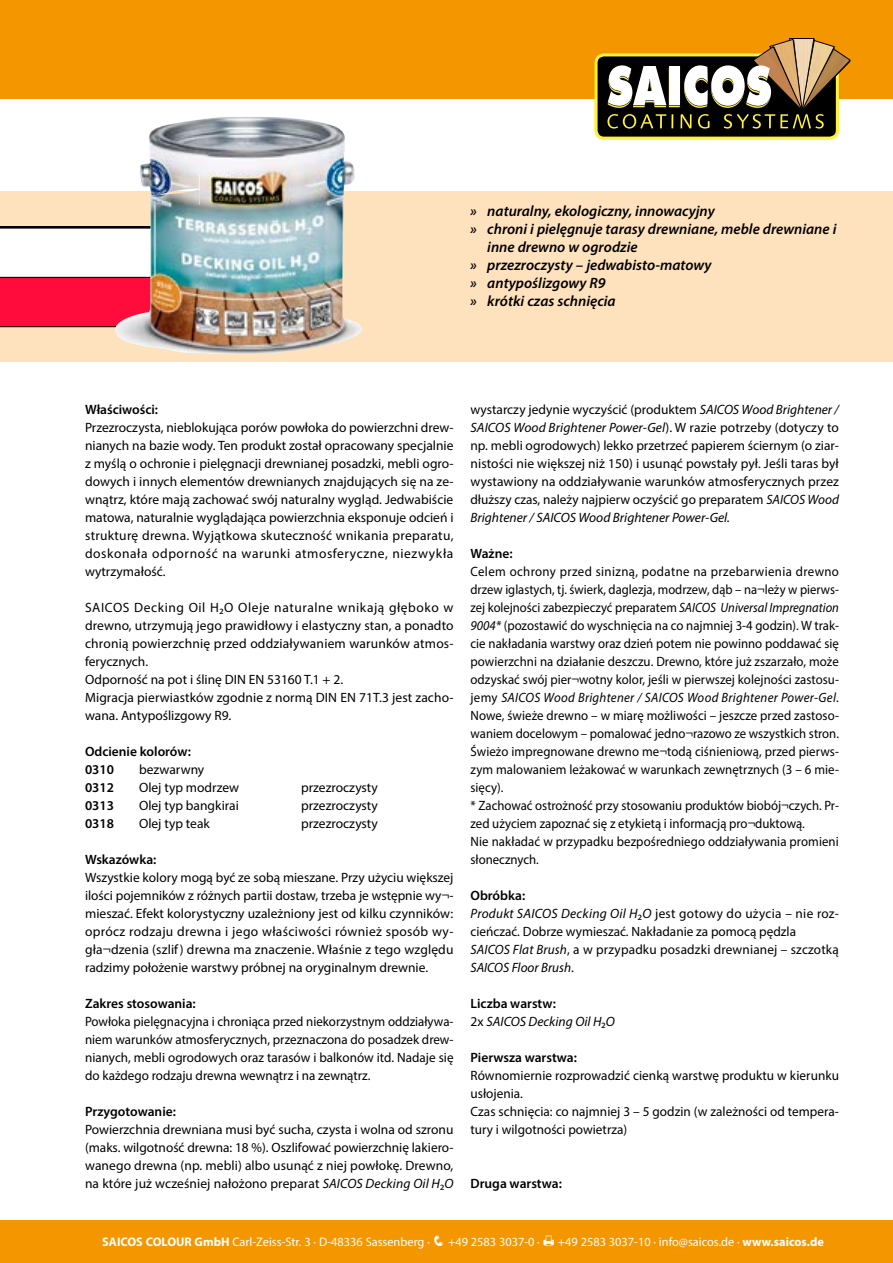
<style>
.page{position:relative;width:893px;height:1263px;background:#fff}
.page>*{position:absolute;margin:0;border:0;box-sizing:border-box;transform-origin:0 0}
.t1{font:italic 600 15px "Myriad Pro";color:#000}
.t2{font:13.5px/18px "Myriad Pro";letter-spacing:.005em;color:#000;text-align:justify}
.t3{font:13.5px/18px "Myriad Pro";letter-spacing:.005em;color:#000;scale:.95 1}
.t4{font:13.5px/18px "Myriad Pro";letter-spacing:.005em;color:#000;text-align:justify;scale:.96 1}
.t5{font:600 13.5px/18px "Myriad Pro";color:#000}
.t6{font:italic 13.5px/18px "Myriad Pro";color:#000}
.t7{font:12.45px "Myriad Pro";color:#fff}
.s1{font-style:italic}
.s2{font-weight:600}
.s3{font-weight:600;font-style:normal}
.s4{font-style:normal}
.s5{font-weight:700}
</style>
<div class="page">
<div style="left:0;top:191px;width:893px;height:170px;background:#fee1bd"></div>
<div style="left:0;top:0;width:893px;height:99px;background:#f49600"></div>
<div style="left:596px;top:55px;width:241px;height:83px;background:#000;border-radius:8px"></div>
<div style="left:594px;top:53px;width:245px;height:87px;border:3px solid #fff042;border-radius:8px"></div>
<svg style="left:607px;top:38px;width:243px;height:91px"></svg>
<div style="left:0;top:1220px;width:893px;height:43px;background:#f49600"></div>
<div style="left:0;top:227px;width:153px;height:33px;background:#000"></div>
<svg style="left:0;top:228px;width:111px;height:99px"></svg>
<img style="left:111px;top:117px;width:251px;height:237px">
<p class="t1" style="left:470px;top:201px;width:246px">» naturalny, ekologiczny, innowacyjny</p>
<p class="t1" style="left:470px;top:219px;width:368px">» chroni i pielęgnuje tarasy drewniane, meble drewniane i</p>
<p class="t1" style="left:487px;top:237px;width:152px">inne drewno w ogrodzie</p>
<p class="t1" style="left:470px;top:255px;width:243px">» przezroczysty – jedwabisto-matowy</p>
<p class="t1" style="left:470px;top:273px;width:137px">» antypoślizgowy R9</p>
<p class="t1" style="left:470px;top:291px;width:147px">» krótki czas schnięcia</p>
<p class="t5" style="left:85px;top:400px;width:75px">Właściwości:</p>
<p class="t2" style="left:85px;top:418px;width:370px">Przezroczysta, nieblokująca porów powłoka do powierzchni drew&shy;nianych na bazie wody. Ten produkt został opracowany specjalnie z myślą o ochronie i pielęgnacji drewnianej posadzki, mebli ogro&shy;dowych i innych elementów drewnianych znajdujących się na ze&shy;wnątrz, które mają zachować swój naturalny wygląd. Jedwabiście matowa, naturalnie wyglądająca powierzchnia eksponuje odcień i strukturę drewna. Wyjątkowa skuteczność wnikania preparatu, doskonała odporność na warunki atmosferyczne, niezwykła wytrzymałość.</p>
<p class="t2" style="left:85px;top:598px;width:370px;text-align:left">SAICOS Decking Oil H₂O Oleje naturalne wnikają głęboko w drewno, utrzymują jego prawidłowy i elastyczny stan, a ponadto chronią powierzchnię przed oddziaływaniem warunków atmos&shy;ferycznych.<br>Odporność na pot i ślinę DIN EN 53160 T.1 + 2.<br>Migracja pierwiastków zgodnie z normą DIN EN 71T.3 jest zacho&shy;wana. Antypoślizgowy R9.</p>
<p class="t5" style="left:85px;top:742px;width:107px">Odcienie kolorów:<br>0310</p>
<p class="t2" style="left:139px;top:760px;width:67px">bezwarwny</p>
<p class="t5" style="left:85px;top:778px;width:30px">0312</p>
<p class="t2" style="left:139px;top:778px;width:102px">Olej typ modrzew</p>
<p class="t2" style="left:301px;top:778px;width:78px">przezroczysty</p>
<p class="t5" style="left:85px;top:796px;width:30px">0313</p>
<p class="t2" style="left:139px;top:796px;width:101px">Olej typ bangkirai</p>
<p class="t2" style="left:301px;top:796px;width:78px">przezroczysty</p>
<p class="t5" style="left:85px;top:814px;width:30px">0318</p>
<p class="t2" style="left:139px;top:814px;width:72px">Olej typ teak</p>
<p class="t2" style="left:301px;top:814px;width:78px">przezroczysty</p>
<p class="t5" style="left:85px;top:850px;width:73px">Wskazówka:</p>
<p class="t2" style="left:85px;top:868px;width:370px">Wszystkie kolory mogą być ze sobą mieszane. Przy użyciu większej ilości pojemników z różnych partii dostaw, trzeba je wstępnie wy¬- mieszać. Efekt kolorystyczny uzależniony jest od kilku czynników: oprócz rodzaju drewna i jego właściwości również sposób wy&shy;gła¬dzenia (szlif) drewna ma znaczenie. Właśnie z tego względu radzimy położenie warstwy próbnej na oryginalnym drewnie.</p>
<p class="t5" style="left:85px;top:994px;width:112px">Zakres stosowania:</p>
<p class="t4" style="left:85px;top:1012px;width:385px">Powłoka pielęgnacyjna i chroniąca przed niekorzystnym oddziaływa&shy;niem warunków atmosferycznych, przeznaczona do posadzek drew&shy;nianych, mebli ogrodowych oraz tarasów i balkonów itd. Nadaje się do każdego rodzaju drewna wewnątrz i na zewnątrz.</p>
<p class="t5" style="left:85px;top:1102px;width:92px">Przygotowanie:</p>
<p class="t2" style="left:85px;top:1120px;width:370px">Powierzchnia drewniana musi być sucha, czysta i wolna od szronu (maks. wilgotność drewna: 18 %). Oszlifować powierzchnię lakiero&shy;wanego drewna (np. mebli) albo usunąć z niej powłokę. Drewno, na które już wcześniej nałożono preparat <span class="s1">SAICOS Decking Oil H</span>₂<span class="s1">O</span></p>
<p class="t2" style="left:470px;top:400px;width:370px">wystarczy jedynie wyczyścić (produktem <span class="s1">SAICOS Wood Brightener / SAICOS Wood Brightener Power-Gel</span>). W razie potrzeby (dotyczy to np. mebli ogrodowych) lekko przetrzeć papierem ściernym (o ziar&shy;nistości nie większej niż 150) i usunąć powstały pył. Jeśli taras był wystawiony na oddziaływanie warunków atmosferycznych przez dłuższy czas, należy najpierw oczyścić go preparatem <span class="s1">SAICOS Wood Brightener / SAICOS Wood Brightener Power-Gel.</span></p>
<p class="t5" style="left:470px;top:544px;width:44px">Ważne:</p>
<p class="t3" style="left:470px;top:562px;width:389px">Celem ochrony przed sinizną, podatne na przebarwienia drewno drzew iglastych, tj. świerk, daglezja, modrzew, dąb – na¬leży w pierws&shy;zej kolejności zabezpieczyć preparatem <span class="s1">SAICOS Universal Impregnation 9004*</span> (pozostawić do wyschnięcia na co najmniej 3-4 godzin). W trak&shy;cie nakładania warstwy oraz dzień potem nie powinno poddawać się powierzchni na działanie deszczu. Drewno, które już zszarzało, może odzyskać swój pier¬wotny kolor, jeśli w pierwszej kolejności zastosu&shy;jemy <span class="s1">SAICOS Wood Brightener / SAICOS Wood Brightener Power-Gel</span>.<br>Nowe, świeże drewno – w miarę możliwości – jeszcze przed zastoso&shy;waniem docelowym – pomalować jedno¬razowo ze wszystkich stron.<br>Świeżo impregnowane drewno me¬todą ciśnieniową, przed pierws&shy;zym malowaniem leżakować w warunkach zewnętrznych (3 – 6 mie&shy;sięcy).<br>* Zachować ostrożność przy stosowaniu produktów biobój¬czych. Pr&shy;zed użyciem zapoznać się z etykietą i informacją pro¬duktową.<br>Nie nakładać w przypadku bezpośredniego oddziaływania promieni słonecznych.</p>
<p class="t2" style="left:470px;top:886px;width:370px;text-align:left"><span class="s2">Obróbka:<br></span><span class="s1">Produkt SAICOS Decking Oil H</span>₂<span class="s1">O</span> jest gotowy do użycia – nie roz&shy;cieńczać. Dobrze wymieszać. Nakładanie za pomocą pędzla <span class="s1">SAICOS Flat Brush</span>, a w przypadku posadzki drewnianej – szczotką <span class="s1">SAICOS Floor Brush</span>.</p>
<p class="t6" style="left:470px;top:994px;width:146px"><span class="s3">Liczba warstw:<br></span><span class="s4">2x</span> SAICOS Decking Oil H<span class="s4">₂</span>O</p>
<p class="t5" style="left:470px;top:1048px;width:108px">Pierwsza warstwa:</p>
<p class="t2" style="left:470px;top:1066px;width:370px;text-align:left">Równomiernie rozprowadzić cienką warstwę produktu w kierunku usłojenia.<br>Czas schnięcia: co najmniej 3 – 5 godzin (w zależności od tempera&shy;tury i wilgotności powietrza)</p>
<p class="t5" style="left:470px;top:1174px;width:93px">Druga warstwa:</p>
<p class="t7" style="left:102px;top:1234px;width:439px"><span class="s5">SAICOS COLOUR GmbH</span> Carl-Zeiss-Str. 3 · D-48336 Sassenberg · ❑ +49 2583 3037-0 ·</p>
<p class="t7" style="left:558px;top:1234px;width:267px">+49 2583 3037-10 · info@saicos.de · <span class="s5">www.saicos.de</span></p>
</div>
